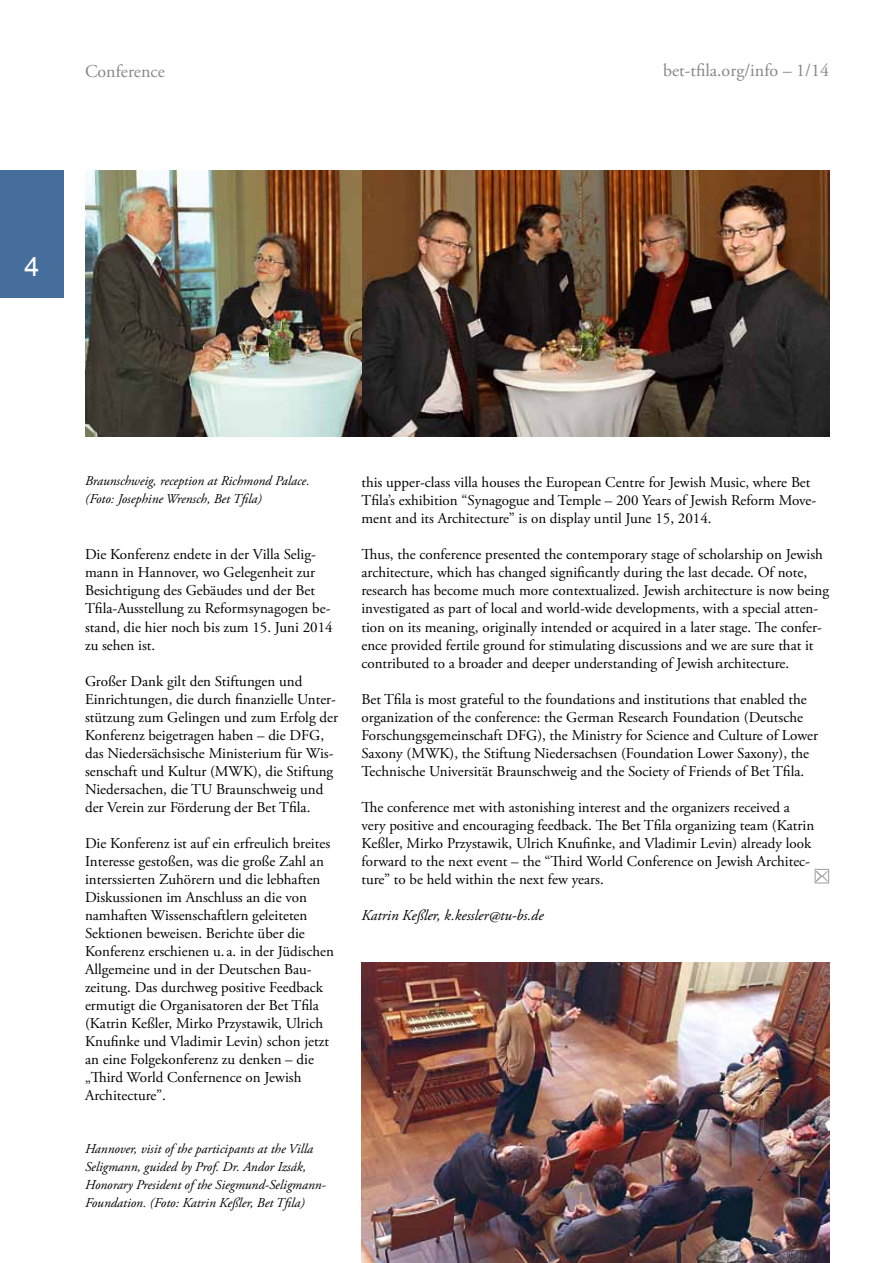
<style>
.page{position:relative;width:893px;height:1263px;background:#fff}
.page>*{position:absolute;margin:0;border:0;box-sizing:border-box;transform-origin:0 0}
.t1{font:27px "Arial";color:#fff}
.t2{font:18px "Adobe Garamond Pro";color:#868786}
.t3{font:15px/18px "Adobe Garamond Pro";color:#000}
.t4{font:italic 15px "Adobe Garamond Pro";color:#000}
.t5{font:italic 13.5px/18px "Adobe Garamond Pro";color:#000}
</style>
<div class="page">
<div style="left:0;top:170px;width:64px;height:128px;background:#466e9d"></div>
<img style="left:85px;top:170px;width:744px;height:266px">
<img style="left:361px;top:962px;width:468px;height:301px">
<svg style="left:814px;top:868px;width:16px;height:16px"></svg>
<p class="t2" style="left:85px;top:60px;width:81px">Conference</p>
<p class="t2" style="left:663px;top:60px;width:168px">bet-tfila.org/info – 1/14</p>
<h1 class="t1" style="left:24px;top:249px;width:17px">4</h1>
<p class="t5" style="left:85px;top:472px;width:226px">Braunschweig, reception at Richmond Palace. (Foto: Josephine Wrensch, Bet Tfila)</p>
<p class="t3" style="left:85px;top:546px;width:249px">Die Konferenz endete in der Villa Selig&shy;mann in Hannover, wo Gelegenheit zur Besichtigung des Gebäudes und der Bet Tfila-Ausstellung zu Reformsynagogen be&shy;stand, die hier noch bis zum 15. Juni 2014 zu sehen ist.</p>
<p class="t3" style="left:85px;top:672px;width:254px">Großer Dank gilt den Stiftungen und Einrichtungen, die durch finanzielle Unter&shy;stützung zum Gelingen und zum Erfolg der Konferenz beigetragen haben – die DFG, das Niedersächsische Ministerium für Wis&shy;senschaft und Kultur (MWK), die Stiftung Niedersachen, die TU Braunschweig und der Verein zur Förderung der Bet Tfila.</p>
<p class="t3" style="left:85px;top:834px;width:250px">Die Konferenz ist auf ein erfreulich breites Interesse gestoßen, was die große Zahl an interssierten Zuhörern und die lebhaften Diskussionen im Anschluss an die von namhaften Wissenschaftlern geleiteten Sektionen beweisen. Berichte über die Konferenz erschienen u. a. in der Jüdischen Allgemeine und in der Deutschen Bau&shy;zeitung. Das durchweg positive Feedback ermutigt die Organisatoren der Bet Tfila (Katrin Keßler, Mirko Przystawik, Ulrich Knufinke und Vladimir Levin) schon jetzt an eine Folgekonferenz zu denken – die „Third World Confernence on Jewish Architecture”.</p>
<p class="t5" style="left:85px;top:1140px;width:242px">Hannover, visit of the participants at the Villa Seligmann, guided by Prof. Dr. Andor Izsák, Honorary President of the Siegmund-Seligmann-Foundation. (Foto: Katrin Keßler, Bet Tfila)</p>
<p class="t3" style="left:361px;top:474px;width:456px">this upper-class villa houses the European Centre for Jewish Music, where Bet<br>Tfila’s exhibition “Synagogue and Temple – 200 Years of Jewish Reform Move&shy;ment and its Architecture” is on display until June 15, 2014.</p>
<p class="t3" style="left:361px;top:546px;width:469px">Thus, the conference presented the contemporary stage of scholarship on Jewish architecture, which has changed significantly during the last decade. Of note, research has become much more contextualized. Jewish architecture is now being investigated as part of local and world-wide developments, with a special atten&shy;tion on its meaning, originally intended or acquired in a later stage. The confer&shy;ence provided fertile ground for stimulating discussions and we are sure that it contributed to a broader and deeper understanding of Jewish architecture.</p>
<p class="t3" style="left:361px;top:690px;width:458px">Bet Tfila is most grateful to the foundations and institutions that enabled the organization of the conference: the German Research Foundation (Deutsche Forschungsgemeinschaft DFG), the Ministry for Science and Culture of Lower Saxony (MWK), the Stiftung Niedersachsen (Foundation Lower Saxony), the Technische Universität Braunschweig and the Society of Friends of Bet Tfila.</p>
<p class="t3" style="left:361px;top:798px;width:454px">The conference met with astonishing interest and the organizers received a very positive and encouraging feedback. The Bet Tfila organizing team (Katrin Keßler, Mirko Przystawik, Ulrich Knufinke, and Vladimir Levin) already look forward to the next event – the “Third World Conference on Jewish Architec&shy;ture” to be held within the next few years.</p>
<p class="t4" style="left:361px;top:906px;width:184px">Katrin Keßler, k.kessler@tu-bs.de</p>
</div>
